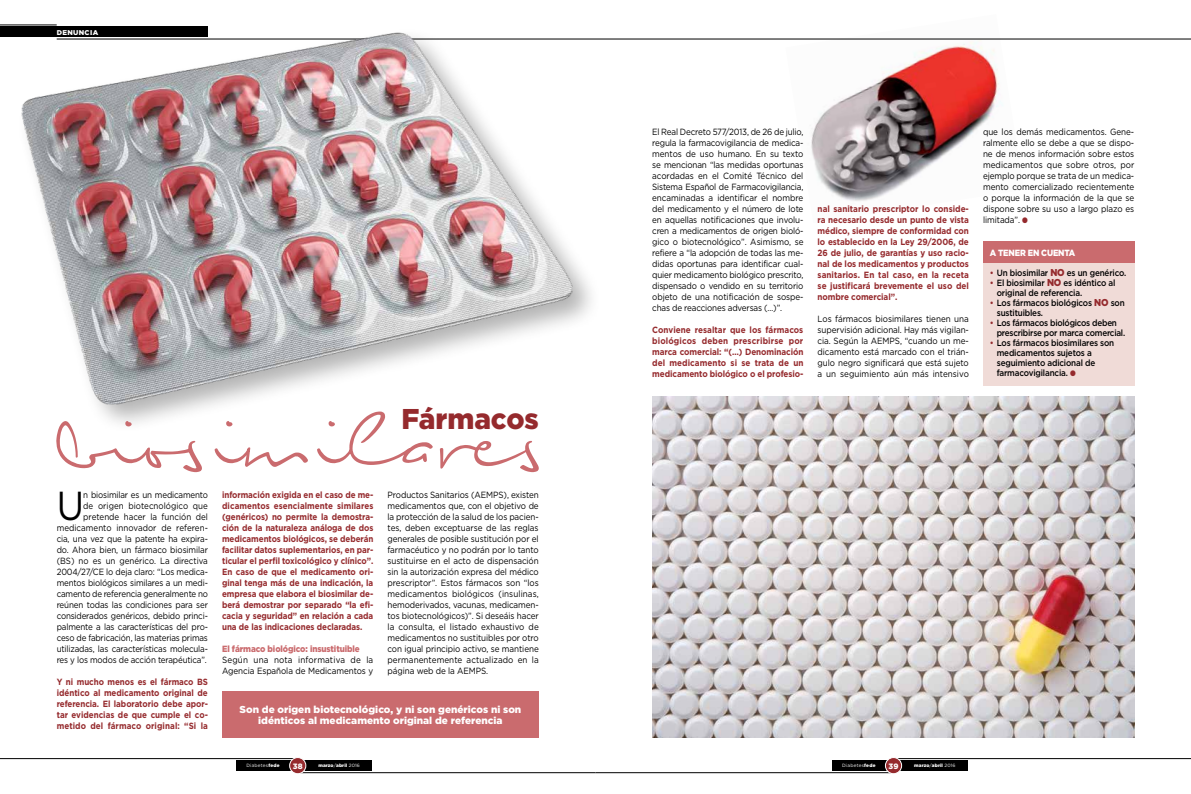
<style>
.page{position:relative;width:1191px;height:794px;background:#fff}
.page>*{position:absolute;margin:0;border:0;box-sizing:border-box;transform-origin:0 0}
.t1{font:40.4px "Gotham";color:#000;scale:.89 1}
.t2{font:900 28.6px "Gotham";color:#952a2d}
.t3{font:900 10.1px/10.8px "Gotham";color:#fff;text-align:center}
.t4{font:9px/11px "Gotham";letter-spacing:-.015em;color:#000;text-align:justify;scale:.9 1}
.t5{font:700 9px/11px "Gotham";letter-spacing:-.01em;color:#952a2d;text-align:justify;scale:.89 1}
.t6{font:9px/11px "Gotham";letter-spacing:-.015em;color:#000;text-align:right;scale:.89 1}
.t7{font:700 9px/11px "Gotham";letter-spacing:-.01em;color:#952a2d;text-align:justify;scale:.9 1}
.t8{font:500 9px/10px "Gotham";letter-spacing:-.02em;color:#000;scale:.9 1}
.t9{font:900 9px "Gotham";letter-spacing:-.01em;color:#ca6b6e;scale:.9 1}
.t10{font:900 9px "Gotham";letter-spacing:-.02em;color:#fff;scale:.9 1}
.t11{font:900 7.7px "Gotham";color:#fff}
.t12{font:900 7px "Gotham";letter-spacing:.05em;color:#fff}
.t13{font:900 4.6px "Gotham";letter-spacing:.02em;color:#fff}
.t14{font:4.6px "Gotham";letter-spacing:.05em;color:#fff}
.s1{color:#952a2d}
.s2{font-weight:900;font-size:10px;color:#952a2d}
.s3{font-weight:900}
.s4{font-weight:400}
</style>
<div class="page">
<img style="left:652px;top:397px;width:482px;height:340px">
<img style="left:785px;top:38px;width:239px;height:163px">
<hr style="left:57px;top:39px;width:1134px;height:1px;background:#000">
<hr style="left:298px;top:772px;width:297px;height:1px;background:#000">
<hr style="left:0;top:758px;width:297px;height:1px;background:#000">
<hr style="left:595px;top:772px;width:298px;height:1px;background:#000">
<hr style="left:893px;top:758px;width:298px;height:1px;background:#000">
<div style="left:222px;top:691px;width:317px;height:46px;background:#ca6b6e"></div>
<div style="left:237px;top:760px;width:135px;height:11px;background:#000"></div>
<div style="left:290px;top:757px;width:16px;height:16px;background:#952a2d;border-radius:50%"></div>
<div style="left:289px;top:757px;width:17px;height:17px;border:1px solid #fff;border-radius:50%"></div>
<div style="left:832px;top:760px;width:135px;height:11px;background:#000"></div>
<div style="left:885px;top:757px;width:16px;height:16px;background:#952a2d;border-radius:50%"></div>
<div style="left:885px;top:757px;width:17px;height:17px;border:1px solid #fff;border-radius:50%"></div>
<div style="left:983px;top:243px;width:151px;height:143px;background:#f0dbd7"></div>
<div style="left:983px;top:241px;width:151px;height:22px;background:#ca6b6e"></div>
<img style="left:0;top:24px;width:595px;height:387px">
<svg style="left:56px;top:411px;width:483px;height:61px"></svg>
<p class="t12" style="left:57px;top:27px;width:43px">DENUNCIA</p>
<h2 class="t2" style="left:401px;top:399px;width:139px">Fármacos</h2>
<p class="t4" style="left:652px;top:126px;width:170px">El Real Decreto 577/2013, de 26 de julio, regula la farmacovigilancia de medica&shy;mentos de uso humano. En su texto se mencionan “las medidas oportunas acordadas en el Comité Técnico del Sistema Español de Farmacovigilancia, encaminadas a identificar el nombre del medicamento y el número de lote en aquellas notificaciones que involu&shy;cren a medicamentos de origen bioló&shy;gico o biotecnológico”. Asimismo, se refiere a “la adopción de todas las me&shy;didas oportunas para identificar cual&shy;quier medicamento biológico prescrito, dispensado o vendido en su territorio objeto de una notificación de sospe&shy;chas de reacciones adversas (…)”.</p>
<p class="t7" style="left:652px;top:324px;width:170px">Conviene resaltar que los fármacos biológicos deben prescribirse por marca comercial: “(…) Denominación del medicamento si se trata de un medicamento biológico o el profesio-</p>
<p class="t7" style="left:817px;top:203px;width:170px">nal sanitario prescriptor lo conside&shy;ra necesario desde un punto de vista médico, siempre de conformidad con lo establecido en la Ley 29/2006, de 26 de julio, de garantías y uso racio&shy;nal de los medicamentos y productos sanitarios. En tal caso, en la receta se justificará brevemente el uso del nombre comercial”.</p>
<p class="t4" style="left:817px;top:313px;width:170px">Los fármacos biosimilares tienen una supervisión adicional. Hay más vigilan&shy;cia. Según la AEMPS, “cuando un me&shy;dicamento está marcado con el trián&shy;gulo negro significará que está sujeto a un seguimiento aún más intensivo</p>
<p class="t4" style="left:983px;top:126px;width:170px">que los demás medicamentos. Gene&shy;ralmente ello se debe a que se dispo&shy;ne de menos información sobre estos medicamentos que sobre otros, por ejemplo porque se trata de un medica&shy;mento comercializado recientemente o porque la información de la que se dispone sobre su uso a largo plazo es limitada”. <span class="s1">●</span></p>
<p class="t10" style="left:989px;top:246px;width:97px">A TENER EN CUENTA</p>
<p class="t8" style="left:989px;top:267px;width:153px"><span class="s1">•</span> Un biosimilar <span class="s2">NO</span> es un genérico.</p>
<p class="t8" style="left:996px;top:277px;width:133px;text-indent:-7px"><span class="s1">•</span> El biosimilar <span class="s2">NO</span> es idéntico al original de referencia.</p>
<p class="t8" style="left:996px;top:297px;width:144px;text-indent:-7px"><span class="s1">•</span> Los fármacos biológicos <span class="s2">NO</span> son sustituibles.</p>
<p class="t8" style="left:996px;top:317px;width:144px;text-indent:-7px"><span class="s1">•</span> Los fármacos biológicos deben prescribirse por marca comercial.</p>
<p class="t8" style="left:996px;top:337px;width:132px;text-indent:-7px"><span class="s1">•</span> Los fármacos biosimilares son medicamentos sujetos a seguimiento adicional de farmacovigilancia. <span class="s1">●</span></p>
<p class="t6" style="left:57px;top:489px;width:171px">n biosimilar es un medicamento<br>de origen biotecnológico que pretende hacer la función del medicamento innovador de referen&shy;cia, una vez que la patente ha expira&shy;do. Ahora bien, un fármaco biosimilar (BS) no es un genérico. La directiva 2004/27/CE lo deja claro: “Los medica&shy;mentos biológicos similares a un medi&shy;camento de referencia generalmente no reúnen todas las condiciones para ser considerados genéricos, debido princi&shy;palmente a las características del pro&shy;ceso de fabricación, las materias primas utilizadas, las características molecula&shy;res y los modos de acción terapéutica”.</p>
<p class="t5" style="left:57px;top:676px;width:171px">Y ni mucho menos es el fármaco BS idéntico al medicamento original de referencia. El laboratorio debe apor&shy;tar evidencias de que cumple el co&shy;metido del fármaco original: “Si la</p>
<h1 class="t1" style="left:57px;top:480px;width:32px">U</h1>
<p class="t5" style="left:222px;top:489px;width:171px">información exigida en el caso de me&shy;dicamentos esencialmente similares (genéricos) no permite la demostra&shy;ción de la naturaleza análoga de dos medicamentos biológicos, se deberán facilitar datos suplementarios, en par&shy;ticular el perfil toxicológico y clínico”.<br>En caso de que el medicamento ori&shy;ginal tenga más de una indicación, la empresa que elabora el biosimilar de&shy;berá demostrar por separado “la efi&shy;cacia y seguridad” en relación a cada una de las indicaciones declaradas.</p>
<p class="t9" style="left:222px;top:643px;width:154px">El fármaco biológico: insustituible</p>
<p class="t4" style="left:222px;top:654px;width:169px">Según una nota informativa de la<br>Agencia Española de Medicamentos y</p>
<p class="t4" style="left:387px;top:489px;width:170px">Productos Sanitarios (AEMPS), existen medicamentos que, con el objetivo de la protección de la salud de los pacien&shy;tes, deben exceptuarse de las reglas generales de posible sustitución por el farmacéutico y no podrán por lo tanto sustituirse en el acto de dispensación sin la autorización expresa del médico prescriptor”. Estos fármacos son “los medicamentos biológicos (insulinas, hemoderivados, vacunas, medicamen&shy;tos biotecnológicos)”. Si deseáis hacer la consulta, el listado exhaustivo de medicamentos no sustituibles por otro con igual principio activo, se mantiene permanentemente actualizado en la página web de la AEMPS.</p>
<p class="t3" style="left:239px;top:704px;width:283px">Son de origen biotecnológico, y ni son genéricos ni son idénticos al medicamento original de referencia</p>
<p class="t14" style="left:246px;top:763px;width:35px">Diabetes<span class="s3">fede</span></p>
<p class="t11" style="left:293px;top:760px;width:12px">38</p>
<p class="t13" style="left:318px;top:762px;width:43px">marzo<span class="s4">/</span>abril <span class="s4">2016</span></p>
<p class="t14" style="left:842px;top:763px;width:35px">Diabetes<span class="s3">fede</span></p>
<p class="t11" style="left:888px;top:760px;width:12px">39</p>
<p class="t13" style="left:914px;top:762px;width:43px">marzo<span class="s4">/</span>abril <span class="s4">2016</span></p>
</div>
